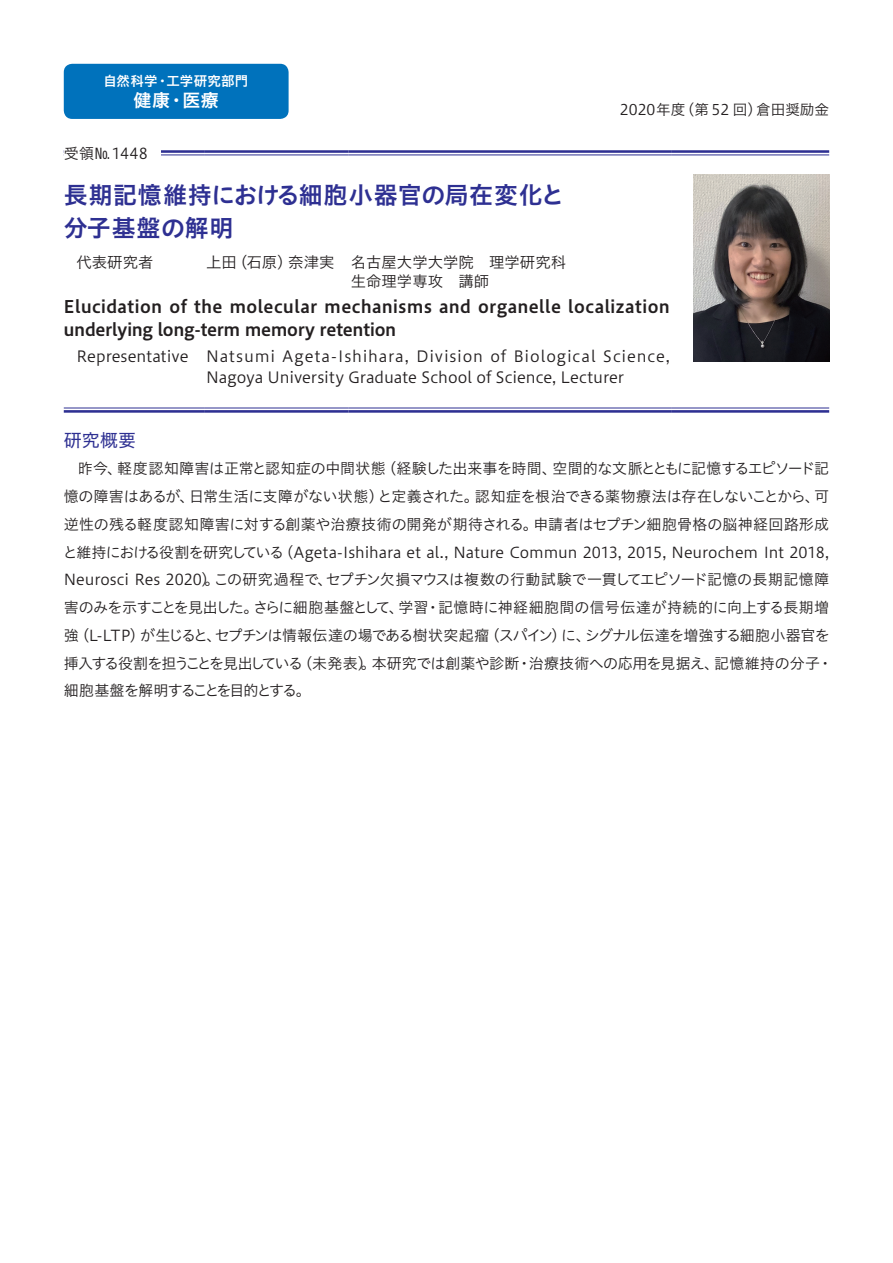
<style>
.page{position:relative;width:893px;height:1263px;background:#fff}
.page>*{position:absolute;margin:0;border:0;box-sizing:border-box;transform-origin:0 0}
.t1{font:24px/33px "Hiragino UD Sans Std N W6";letter-spacing:.02em;color:#2e3092}
.t2{font:18px "Hiragino UD Sans Std N W6";color:#fff}
.t3{font:18px "Hiragino UD Sans Std N W4";color:#2e3092}
.t4{font:17.25px/22.5px "Hiragino UD Sans Std N W6";letter-spacing:.01em;color:#231f20}
.t5{font:15.3px/19.5px "Hiragino UD Sans Std N W3";color:#231f20}
.t6{font:15px/27.8px "Hiragino UD Sans Std N W3";letter-spacing:-.01em;color:#231f20}
.t7{font:14.7px "Hiragino UD Sans Std N W3";color:#231f20}
.t8{font:13.5px "Hiragino UD Sans Std N W6";letter-spacing:.02em;color:#fff}
</style>
<div class="page">
<div style="left:64px;top:64px;width:225px;height:55px;background:#0072bc;border-radius:8px"></div>
<hr style="left:64px;top:408px;width:140px;height:1px;background:#2e3092">
<hr style="left:64px;top:410px;width:140px;height:3px;background:#2e3092">
<hr style="left:204px;top:408px;width:145px;height:1px;background:#2e3092">
<hr style="left:204px;top:410px;width:145px;height:3px;background:#2e3092">
<hr style="left:349px;top:408px;width:323px;height:1px;background:#2e3092">
<hr style="left:349px;top:410px;width:323px;height:3px;background:#2e3092">
<hr style="left:64px;top:150px;width:140px;height:3px;background:#2e3092">
<hr style="left:64px;top:154px;width:140px;height:1px;background:#2e3092">
<hr style="left:204px;top:150px;width:145px;height:3px;background:#2e3092">
<hr style="left:204px;top:154px;width:145px;height:1px;background:#2e3092">
<hr style="left:349px;top:150px;width:323px;height:3px;background:#2e3092">
<hr style="left:349px;top:154px;width:323px;height:1px;background:#2e3092">
<hr style="left:672px;top:150px;width:157px;height:3px;background:#2e3092">
<hr style="left:672px;top:154px;width:157px;height:1px;background:#2e3092">
<hr style="left:672px;top:408px;width:157px;height:1px;background:#2e3092">
<hr style="left:672px;top:410px;width:157px;height:3px;background:#2e3092">
<img style="left:693px;top:174px;width:136px;height:187px">
<div style="left:64px;top:143px;width:96px;height:21px;background:#fff"></div>
<p class="t8" style="left:104px;top:70px;width:146px">自然科学・工学研究部門</p>
<p class="t2" style="left:134px;top:87px;width:87px">健康・医療</p>
<p class="t6" style="left:64px;top:139px;width:86px">受領№ 1448</p>
<p class="t7" style="left:620px;top:98px;width:211px">2020年度（第 52 回）倉田奨励金</p>
<h1 class="t1" style="left:64px;top:177px;width:502px">長期記憶維持における細胞小器官の局在変化と分子基盤の解明</h1>
<p class="t5" style="left:77px;top:252px;width:78px">代表研究者</p>
<p class="t5" style="left:351px;top:252px;width:217px;text-indent:-145px">上田（石原）奈津実 名古屋大学大学院　理学研究科生命理学専攻　講師</p>
<p class="t4" style="left:64px;top:294px;width:608px">Elucidation of the molecular mechanisms and organelle localization underlying long-term memory retention</p>
<p class="t5" style="left:206px;top:345px;width:465px;line-height:21px;text-indent:-130px">Representative Natsumi Ageta-Ishihara, Division of Biological Science,<br>Nagoya University Graduate School of Science, Lecturer</p>
<p class="t3" style="left:64px;top:426px;width:74px">研究概要</p>
<p class="t6" style="left:63px;top:454px;width:772px;text-indent:15px">昨今、軽度認知障害は正常と認知症の中間状態（経験した出来事を時間、空間的な文脈とともに記憶するエピソード記憶の障害はあるが、日常生活に支障がない状態）と定義された。認知症を根治できる薬物療法は存在しないことから、可逆性の残る軽度認知障害に対する創薬や治療技術の開発が期待される。申請者はセプチン細胞骨格の脳神経回路形成と維持における役割を研究している（Ageta-Ishihara et al., Nature Commun 2013, 2015, Neurochem Int 2018, Neurosci Res 2020）。この研究過程で、セプチン欠損マウスは複数の行動試験で一貫してエピソード記憶の長期記憶障害のみを示すことを見出した。さらに細胞基盤として、学習・記憶時に神経細胞間の信号伝達が持続的に向上する長期増強（L-LTP）が生じると、セプチンは情報伝達の場である樹状突起瘤（スパイン）に、シグナル伝達を増強する細胞小器官を挿入する役割を担うことを見出している（未発表）。本研究では創薬や診断・治療技術への応用を見据え、記憶維持の分子・細胞基盤を解明することを目的とする。</p>
</div>
